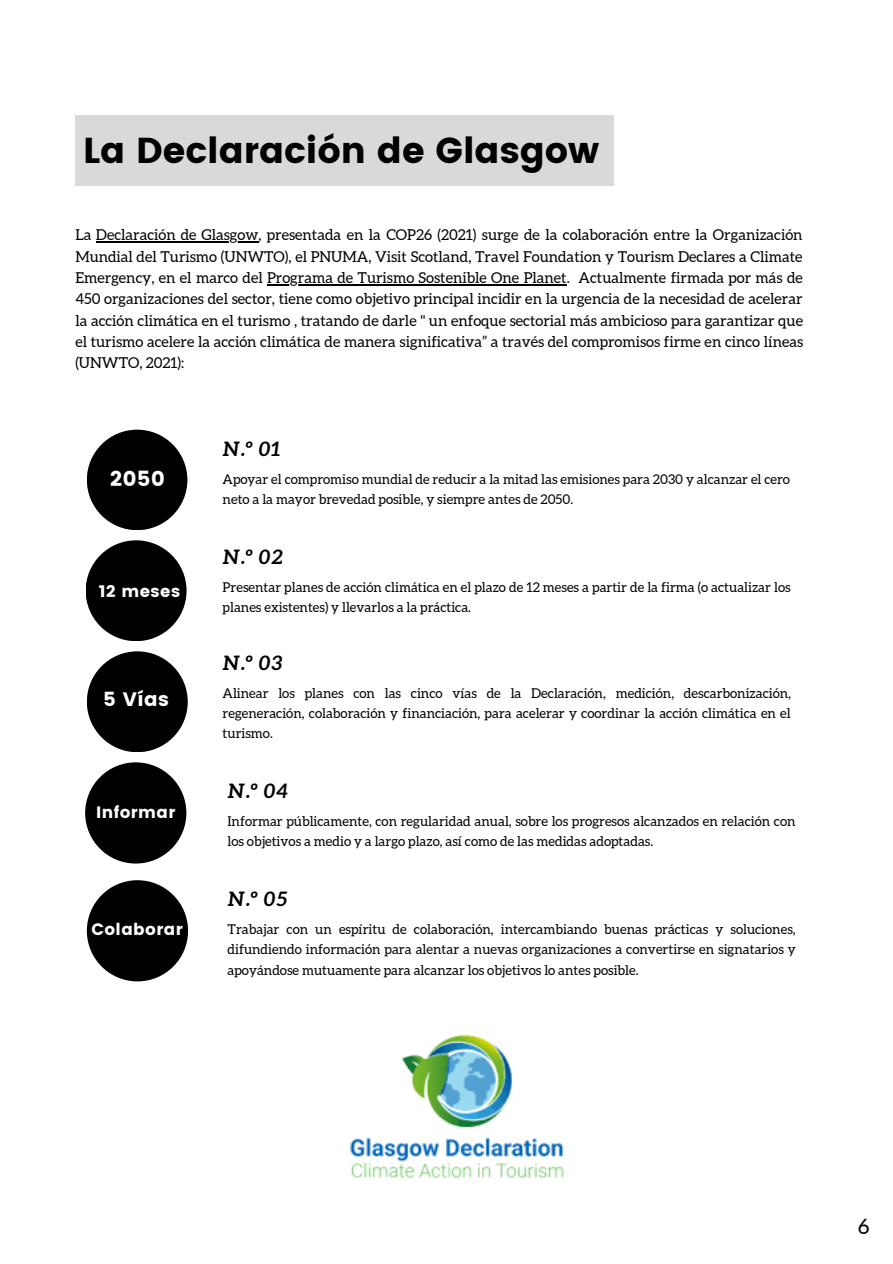
<style>
.page{position:relative;width:893px;height:1264px;background:#fff}
.page>*{position:absolute;margin:0;border:0;box-sizing:border-box;transform-origin:0 0}
.t1{font:36px "Poppins";color:#000}
.t2{font:21px "Poppins";color:#fff}
.t3{font:21px "Aleo";color:#000}
.t4{font:italic 700 19.95px "Aleo";letter-spacing:.03em;color:#000}
.t5{font:19.5px "Poppins";color:#fff}
.t6{font:16.5px "Poppins";letter-spacing:.025em;color:#fff}
.t7{font:15px/21.3px "Aleo";color:#000;text-align:justify}
.t8{font:13.5px/20.2px "Aleo";color:#000}
</style>
<div class="page">
<div style="left:75px;top:115px;width:538px;height:70px;background:#d9d9d9"></div>
<div style="left:87px;top:429px;width:100px;height:101px;background:#000;border-radius:50%"></div>
<div style="left:86px;top:540px;width:100px;height:101px;background:#000;border-radius:50%"></div>
<svg style="left:112px;top:850px;width:58px;height:14px"></svg>
<img style="left:350px;top:1034px;width:214px;height:144px">
<hr style="left:96px;top:241px;width:162px;height:1px;background:#000">
<hr style="left:267px;top:284px;width:299px;height:1px;background:#000">
<div style="left:87px;top:651px;width:101px;height:101px;background:#000;border-radius:50%"></div>
<div style="left:85px;top:762px;width:101px;height:101px;background:#000;border-radius:50%"></div>
<div style="left:87px;top:880px;width:101px;height:101px;background:#000;border-radius:50%"></div>
<p class="t1" style="left:83px;top:130px;width:518px">La Declaración de Glasgow</p>
<p class="t7" style="left:75px;top:224px;width:729px">La Declaración de Glasgow, presentada en la COP26 (2021) surge de la colaboración entre la Organización Mundial del Turismo (UNWTO), el PNUMA, Visit Scotland, Travel Foundation y Tourism Declares a Climate Emergency, en el marco del Programa de Turismo Sostenible One Planet. Actualmente firmada por más de 450 organizaciones del sector, tiene como objetivo principal incidir en la urgencia de la necesidad de acelerar la acción climática en el turismo , tratando de darle " un enfoque sectorial más ambicioso para garantizar que el turismo acelere la acción climática de manera significativa” a través del compromisos firme en cinco líneas (UNWTO, 2021):</p>
<p class="t4" style="left:222px;top:437px;width:59px">N.º 01</p>
<p class="t2" style="left:110px;top:466px;width:56px">2050</p>
<p class="t8" style="left:222px;top:469px;width:569px">Apoyar el compromiso mundial de reducir a la mitad las emisiones para 2030 y alcanzar el cero neto a la mayor brevedad posible, y siempre antes de 2050.</p>
<p class="t4" style="left:222px;top:545px;width:62px">N.º 02</p>
<p class="t6" style="left:99px;top:581px;width:83px">12 meses</p>
<p class="t8" style="left:222px;top:577px;width:569px">Presentar planes de acción climática en el plazo de 12 meses a partir de la firma (o actualizar los planes existentes) y llevarlos a la práctica.</p>
<p class="t4" style="left:222px;top:651px;width:61px">N.º 03</p>
<p class="t5" style="left:103px;top:688px;width:67px">5 Vías</p>
<p class="t8" style="left:222px;top:683px;width:570px;text-align:justify">Alinear los planes con las cinco vías de la Declaración, medición, descarbonización, regeneración, colaboración y financiación, para acelerar y coordinar la acción climática en el turismo.</p>
<p class="t4" style="left:227px;top:779px;width:62px">N.º 04</p>
<p class="t6" style="left:96px;top:802px;width:81px">Informar</p>
<p class="t8" style="left:227px;top:811px;width:569px">Informar públicamente, con regularidad anual, sobre los progresos alcanzados en relación con los objetivos a medio y a largo plazo, así como de las medidas adoptadas.</p>
<p class="t4" style="left:227px;top:887px;width:62px">N.º 05</p>
<p class="t6" style="left:91px;top:920px;width:93px">Colaborar</p>
<p class="t8" style="left:227px;top:919px;width:570px;text-align:justify">Trabajar con un espíritu de colaboración, intercambiando buenas prácticas y soluciones, difundiendo información para alentar a nuevas organizaciones a convertirse en signatarios y apoyándose mutuamente para alcanzar los objetivos lo antes posible.</p>
<p class="t3" style="left:858px;top:1215px;width:13px">6</p>
</div>
